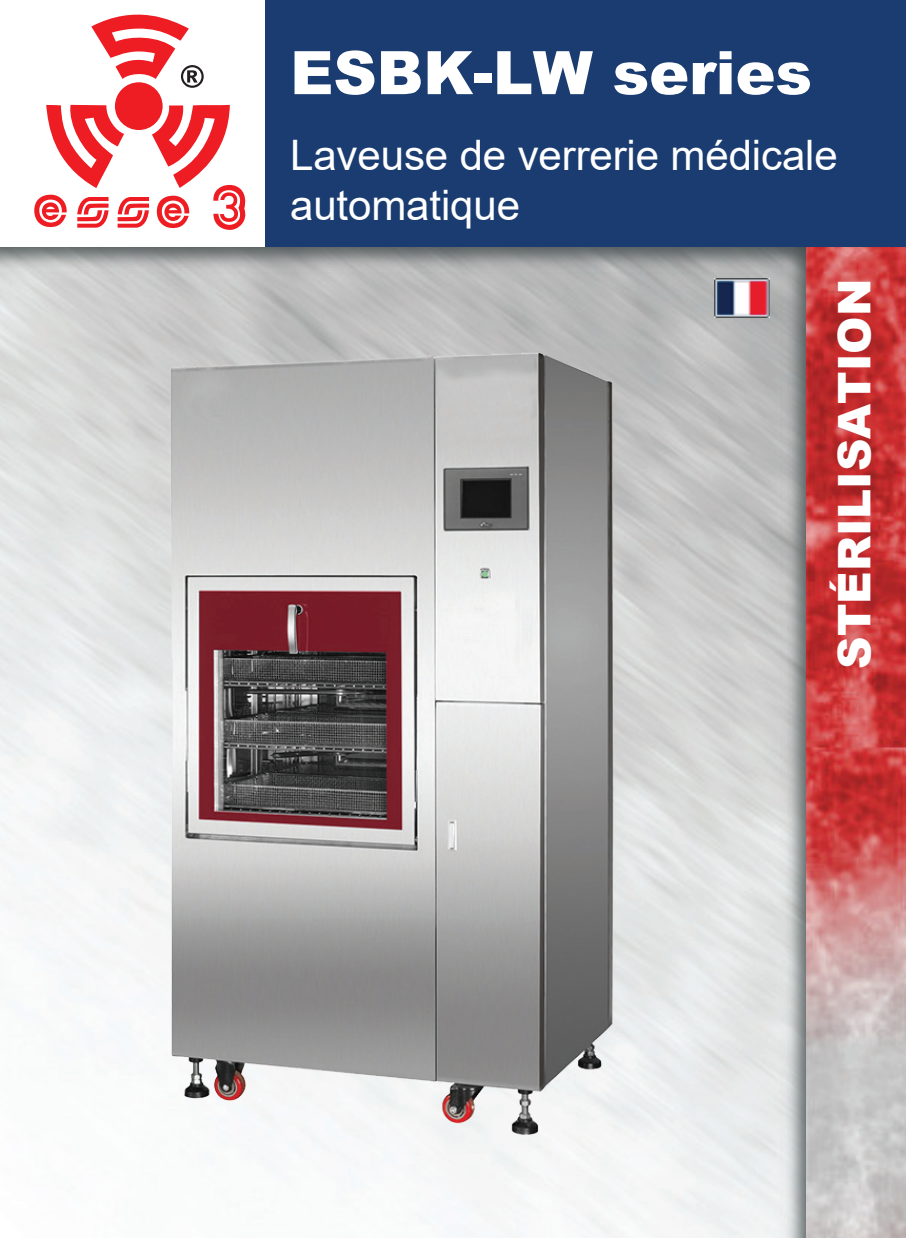
<style>
.page{position:relative;width:906px;height:1238px;background:#fff}
.page>*{position:absolute;margin:0;border:0;box-sizing:border-box;transform-origin:0 0}
.t1{font:900 60px "Arial";color:#fff}
.t2{font:900 45px "Arial";color:#fff}
.t3{font:42px/50.4px "Arial";letter-spacing:-.005em;color:#fff}
</style>
<div class="page">
<img style="left:745px;top:309px;width:62px;height:928px">
<img style="left:0;top:247px;width:807px;height:62px">
<img style="left:807px;top:247px;width:99px;height:990px">
<div style="left:115px;top:82px;width:48px;height:48px;background:#ee1d23;border-radius:50%"></div>
<svg style="left:34px;top:105px;width:212px;height:125px"></svg>
<div style="left:265px;top:0;width:641px;height:247px;background:#1a3c71"></div>
<svg style="left:91px;top:14px;width:113px;height:74px"></svg>
<img style="left:0;top:315px;width:818px;height:840px">
<img style="left:714px;top:278px;width:55px;height:39px">
<h1 class="t1" style="left:290px;top:29px;width:523px">ESBK-LW series</h1>
<p class="t3" style="left:290px;top:130px;width:549px">Laveuse de verrerie médicale automatique</p>
<p class="t2" style="left:821px;top:668px;width:391px;rotate:-90deg">STÉRILISATION</p>
</div>
